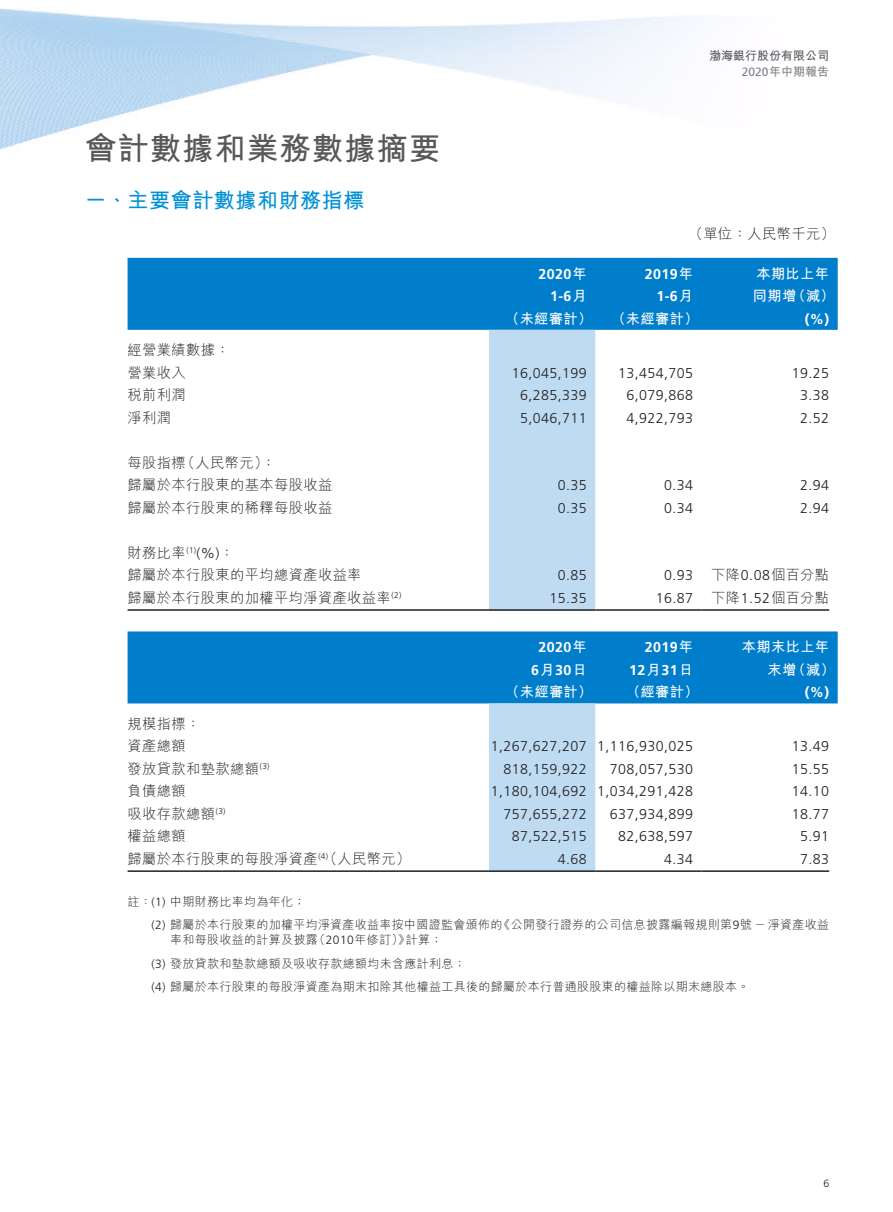
<style>
.page{position:relative;width:893px;height:1212px;background:#fff}
.page>*{position:absolute;margin:0;border:0;box-sizing:border-box;transform-origin:0 0}
.t1{font:700 31.5px "M Hei HK";letter-spacing:.03em;color:#57585a}
.t2{font:700 21px "M Hei HK";letter-spacing:.03em;color:#0090d4}
.t3{font:300 14.25px "Frutiger LT Std";letter-spacing:.03em;color:#231f20}
.t4{font:300 14.25px/22.5px "M Hei HK";letter-spacing:.03em;color:#231f20}
.t5{font:700 14.25px/22.5px "Frutiger LT Std";letter-spacing:.03em;color:#fff;text-align:right}
.t6{font:700 14.25px/22.5px "M Hei HK";letter-spacing:.03em;color:#fff}
.t7{font:300 12px/23.5px "M Hei HK";letter-spacing:.03em;color:#231f20}
.t8{font:700 12px/16.5px "M Hei HK";color:#57585a;text-align:right}
.t9{font:300 10.5px "Frutiger LT Std";color:#231f20}
.s1{font-family:"Frutiger LT Std";font-weight:400;color:#808285}
.s2{color:#808285}
.s3{font-family:"M Hei HK"}
.s4{font-family:"Frutiger LT Std"}
</style>
<div class="page">
<img style="left:0;top:8px;width:838px;height:864px">
<div style="left:128px;top:258px;width:710px;height:72px;background:#007dcb"></div>
<div style="left:489px;top:330px;width:106px;height:279px;background:#bfdbf2"></div>
<hr style="left:128px;top:609px;width:361px;height:2px;background:#231f20">
<hr style="left:489px;top:609px;width:106px;height:2px;background:#231f20">
<hr style="left:595px;top:609px;width:107px;height:2px;background:#231f20">
<hr style="left:702px;top:609px;width:127px;height:2px;background:#231f20">
<div style="left:128px;top:631px;width:710px;height:72px;background:#007dcb"></div>
<div style="left:489px;top:703px;width:106px;height:167px;background:#bfdbf2"></div>
<hr style="left:128px;top:870px;width:361px;height:2px;background:#231f20">
<hr style="left:489px;top:870px;width:106px;height:2px;background:#231f20">
<hr style="left:595px;top:870px;width:107px;height:2px;background:#231f20">
<hr style="left:702px;top:870px;width:127px;height:2px;background:#231f20">
<h1 class="t1" style="left:85px;top:125px;width:357px">會計數據和業務數據摘要</h1>
<h2 class="t2" style="left:85px;top:185px;width:281px">一、主要會計數據和財務指標</h2>
<p class="t4" style="left:128px;top:338px;width:104px">經營業績數據：營業收入</p>
<p class="t8" style="left:709px;top:46px;width:121px">渤海銀行股份有限公司<br><span class="s1">2020</span><span class="s2">年中期報告</span></p>
<p class="t4" style="left:689px;top:222px;width:148px">（單位：人民幣千元）</p>
<p class="t5" style="left:539px;top:262px;width:50px">2020<span class="s3">年<br></span>1-6<span class="s3">月</span></p>
<p class="t5" style="left:645px;top:262px;width:50px">2019<span class="s3">年<br></span>1-6<span class="s3">月</span></p>
<p class="t6" style="left:753px;top:261px;width:84px">本期比上年同期增（減）</p>
<p class="t6" style="left:505px;top:306px;width:89px">（未經審計）</p>
<p class="t6" style="left:611px;top:306px;width:89px">（未經審計）</p>
<p class="t5" style="left:805px;top:307px;width:26px">(%)</p>
<p class="t3" style="left:512px;top:365px;width:76px">16,045,199</p>
<p class="t3" style="left:618px;top:365px;width:76px">13,454,705</p>
<p class="t3" style="left:792px;top:365px;width:39px">19.25</p>
<p class="t4" style="left:128px;top:383px;width:60px">稅前利潤</p>
<p class="t3" style="left:520px;top:387px;width:68px">6,285,339</p>
<p class="t3" style="left:627px;top:387px;width:68px">6,079,868</p>
<p class="t3" style="left:800px;top:387px;width:30px">3.38</p>
<p class="t4" style="left:128px;top:406px;width:45px">淨利潤</p>
<p class="t3" style="left:520px;top:410px;width:68px">5,046,711</p>
<p class="t3" style="left:627px;top:410px;width:68px">4,922,793</p>
<p class="t3" style="left:800px;top:410px;width:30px">2.52</p>
<p class="t4" style="left:128px;top:451px;width:206px">每股指標（人民幣元）：<br>歸屬於本行股東的基本每股收益</p>
<p class="t3" style="left:558px;top:477px;width:30px">0.35</p>
<p class="t3" style="left:664px;top:477px;width:30px">0.34</p>
<p class="t3" style="left:800px;top:477px;width:30px">2.94</p>
<p class="t4" style="left:128px;top:496px;width:206px">歸屬於本行股東的稀釋每股收益</p>
<p class="t3" style="left:558px;top:500px;width:30px">0.35</p>
<p class="t3" style="left:664px;top:500px;width:30px">0.34</p>
<p class="t3" style="left:800px;top:500px;width:30px">2.94</p>
<p class="t4" style="left:128px;top:541px;width:235px">財務比率<sup>(1)</sup><span class="s4">(%)</span>：<br>歸屬於本行股東的平均總資產收益率</p>
<p class="t3" style="left:558px;top:567px;width:30px">0.85</p>
<p class="t3" style="left:664px;top:567px;width:30px">0.93</p>
<p class="t4" style="left:711px;top:563px;width:119px">下降<span class="s4">0.08</span>個百分點</p>
<p class="t4" style="left:128px;top:586px;width:275px">歸屬於本行股東的加權平均淨資產收益率<sup>(2)</sup></p>
<p class="t3" style="left:550px;top:589px;width:39px">15.35</p>
<p class="t3" style="left:656px;top:589px;width:39px">16.87</p>
<p class="t4" style="left:711px;top:586px;width:119px">下降<span class="s4">1.52</span>個百分點</p>
<p class="t5" style="left:531px;top:636px;width:57px;text-align:center">2020<span class="s3">年<br></span>6<span class="s3">月</span>30<span class="s3">日</span></p>
<p class="t5" style="left:629px;top:636px;width:66px">2019<span class="s3">年<br></span>12<span class="s3">月</span>31<span class="s3">日</span></p>
<p class="t6" style="left:767px;top:634px;width:69px;text-indent:-26px">本期末比上年末增（減）</p>
<p class="t6" style="left:505px;top:679px;width:89px">（未經審計）</p>
<p class="t6" style="left:626px;top:679px;width:74px">（經審計）</p>
<p class="t5" style="left:805px;top:681px;width:26px">(%)</p>
<p class="t4" style="left:128px;top:712px;width:74px">規模指標：資產總額</p>
<p class="t3" style="left:491px;top:738px;width:204px">1,267,627,207 1,116,930,025</p>
<p class="t3" style="left:792px;top:738px;width:39px">13.49</p>
<p class="t4" style="left:128px;top:757px;width:143px">發放貸款和墊款總額<sup>(3)</sup></p>
<p class="t3" style="left:504px;top:761px;width:85px">818,159,922</p>
<p class="t3" style="left:610px;top:761px;width:85px">708,057,530</p>
<p class="t3" style="left:792px;top:761px;width:39px">15.55</p>
<p class="t4" style="left:128px;top:779px;width:60px">負債總額</p>
<p class="t3" style="left:491px;top:783px;width:204px">1,180,104,692 1,034,291,428</p>
<p class="t3" style="left:792px;top:783px;width:39px">14.10</p>
<p class="t4" style="left:128px;top:802px;width:99px">吸收存款總額<sup>(3)</sup></p>
<p class="t3" style="left:504px;top:806px;width:85px">757,655,272</p>
<p class="t3" style="left:610px;top:806px;width:85px">637,934,899</p>
<p class="t3" style="left:792px;top:806px;width:39px">18.77</p>
<p class="t4" style="left:128px;top:824px;width:60px">權益總額</p>
<p class="t3" style="left:512px;top:828px;width:76px">87,522,515</p>
<p class="t3" style="left:618px;top:828px;width:76px">82,638,597</p>
<p class="t3" style="left:800px;top:828px;width:30px">5.91</p>
<p class="t4" style="left:128px;top:847px;width:284px">歸屬於本行股東的每股淨資產<sup>(4)</sup>（人民幣元）</p>
<p class="t3" style="left:558px;top:851px;width:30px">4.68</p>
<p class="t3" style="left:664px;top:851px;width:30px">4.34</p>
<p class="t3" style="left:800px;top:851px;width:30px">7.83</p>
<p class="t7" style="left:151px;top:889px;width:679px;text-indent:-24px">註： <span class="s4">(1)</span> 中期財務比率均為年化；<br><span class="s4">(2)</span> 歸屬於本行股東的加權平均淨資產收益率按中國證監會頒佈的《公開發行證券的公司信息披露編報規則第<span class="s4">9</span>號－淨資產收益</p>
<p class="t7" style="left:151px;top:928px;width:600px;text-indent:19px">率和每股收益的計算及披露（<span class="s4">2010</span>年修訂）》計算；<br><span class="s4">(3)</span> 發放貸款和墊款總額及吸收存款總額均未含應計利息；<br><span class="s4">(4)</span> 歸屬於本行股東的每股淨資產為期末扣除其他權益工具後的歸屬於本行普通股股東的權益除以期末總股本。</p>
<p class="t9" style="left:823px;top:1178px;width:7px">6</p>
</div>
